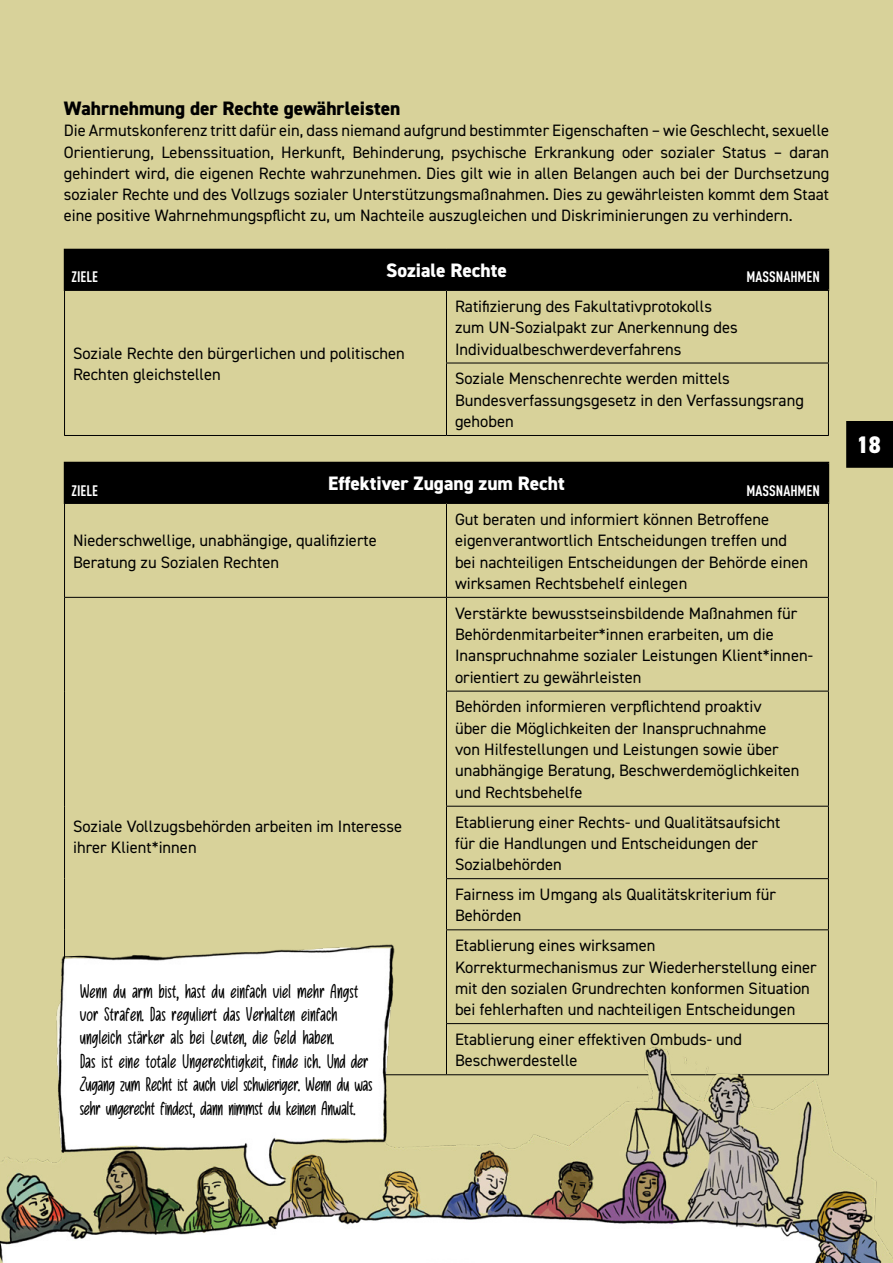
<style>
.page{position:relative;width:893px;height:1263px;background:#d8d29a}
.page>*{position:absolute;margin:0;border:0;box-sizing:border-box;transform-origin:0 0}
.t1{font:800 condensed 24px "DIN2014";color:#fff}
.t2{font:19.5px/23.4px "Playful Pen Regular";color:#000}
.t3{font:800 19.5px "DIN2014";color:#fff}
.t4{font:800 19.5px "DIN2014";color:#000}
.t5{font:16.5px/21.3px "DIN2014";color:#000}
.t6{font:700 condensed 15px "DIN Pro";color:#fff}
</style>
<div class="page">
<div style="left:846px;top:421px;width:47px;height:47px;background:#000"></div>
<div style="left:65px;top:249px;width:763px;height:41px;background:#000"></div>
<hr style="left:64px;top:249px;width:382px;height:1px;background:#000">
<hr style="left:64px;top:250px;width:1px;height:39px;background:#000">
<hr style="left:446px;top:249px;width:383px;height:1px;background:#000">
<hr style="left:828px;top:250px;width:1px;height:39px;background:#000">
<hr style="left:64px;top:289px;width:382px;height:2px;background:#000">
<hr style="left:446px;top:289px;width:383px;height:2px;background:#000">
<hr style="left:64px;top:291px;width:1px;height:72px;background:#000">
<hr style="left:446px;top:291px;width:1px;height:72px;background:#000">
<hr style="left:828px;top:291px;width:1px;height:72px;background:#000">
<hr style="left:64px;top:363px;width:1px;height:72px;background:#000">
<hr style="left:446px;top:363px;width:383px;height:1px;background:#000">
<hr style="left:446px;top:363px;width:1px;height:72px;background:#000">
<hr style="left:828px;top:363px;width:1px;height:72px;background:#000">
<hr style="left:64px;top:435px;width:382px;height:1px;background:#000">
<hr style="left:446px;top:435px;width:383px;height:1px;background:#000">
<div style="left:65px;top:462px;width:763px;height:41px;background:#000"></div>
<hr style="left:64px;top:462px;width:382px;height:1px;background:#000">
<hr style="left:64px;top:463px;width:1px;height:39px;background:#000">
<hr style="left:446px;top:462px;width:383px;height:1px;background:#000">
<hr style="left:828px;top:463px;width:1px;height:39px;background:#000">
<hr style="left:64px;top:502px;width:382px;height:2px;background:#000">
<hr style="left:446px;top:502px;width:383px;height:2px;background:#000">
<hr style="left:64px;top:504px;width:1px;height:93px;background:#000">
<hr style="left:446px;top:504px;width:1px;height:93px;background:#000">
<hr style="left:828px;top:504px;width:1px;height:93px;background:#000">
<hr style="left:64px;top:597px;width:382px;height:1px;background:#000">
<hr style="left:64px;top:598px;width:1px;height:93px;background:#000">
<hr style="left:446px;top:597px;width:383px;height:1px;background:#000">
<hr style="left:446px;top:598px;width:1px;height:93px;background:#000">
<hr style="left:828px;top:598px;width:1px;height:93px;background:#000">
<hr style="left:64px;top:691px;width:1px;height:115px;background:#000">
<hr style="left:446px;top:691px;width:383px;height:1px;background:#000">
<hr style="left:446px;top:691px;width:1px;height:115px;background:#000">
<hr style="left:828px;top:691px;width:1px;height:115px;background:#000">
<hr style="left:64px;top:806px;width:1px;height:73px;background:#000">
<hr style="left:446px;top:806px;width:383px;height:1px;background:#000">
<hr style="left:446px;top:806px;width:1px;height:72px;background:#000">
<hr style="left:828px;top:806px;width:1px;height:72px;background:#000">
<hr style="left:64px;top:879px;width:1px;height:51px;background:#000">
<hr style="left:446px;top:878px;width:383px;height:1px;background:#000">
<hr style="left:446px;top:879px;width:1px;height:50px;background:#000">
<hr style="left:828px;top:879px;width:1px;height:50px;background:#000">
<img style="left:0;top:929px;width:893px;height:334px">
<p class="t4" style="left:64px;top:95px;width:338px">Wahrnehmung der Rechte gewährleisten</p>
<p class="t5" style="left:64px;top:120px;width:767px;text-align:justify">Die Armutskonferenz tritt dafür ein, dass niemand aufgrund bestimmter Eigenschaften – wie Geschlecht, sexuelle Orientierung, Lebenssituation, Herkunft, Behinderung, psychische Erkrankung oder sozialer Status – daran gehindert wird, die eigenen Rechte wahrzunehmen. Dies gilt wie in allen Belangen auch bei der Durchsetzung sozialer Rechte und des Vollzugs sozialer Unterstützungsmaßnahmen. Dies zu gewährleisten kommt dem Staat eine positive Wahrnehmungspflicht zu, um Nachteile auszugleichen und Diskriminierungen zu verhindern.</p>
<p class="t3" style="left:386px;top:258px;width:122px">Soziale Rechte</p>
<p class="t6" style="left:746px;top:266px;width:75px">MASSNAHMEN</p>
<p class="t6" style="left:71px;top:266px;width:28px">ZIELE</p>
<p class="t5" style="left:73px;top:342px;width:333px">Soziale Rechte den bürgerlichen und politischen<br>Rechten gleichstellen</p>
<p class="t5" style="left:455px;top:295px;width:284px">Ratifizierung des Fakultativprotokolls zum UN-Sozialpakt zur Anerkennung des<br>Individualbeschwerdeverfahrens</p>
<p class="t5" style="left:455px;top:368px;width:350px">Soziale Menschenrechte werden mittels<br>Bundesverfassungsgesetz in den Verfassungsrang gehoben</p>
<p class="t6" style="left:71px;top:479px;width:28px">ZIELE</p>
<p class="t3" style="left:328px;top:471px;width:238px">Effektiver Zugang zum Recht</p>
<p class="t6" style="left:746px;top:479px;width:75px">MASSNAHMEN</p>
<p class="t5" style="left:73px;top:530px;width:305px">Niederschwellige, unabhängige, qualifizierte<br>Beratung zu Sozialen Rechten</p>
<p class="t5" style="left:73px;top:815px;width:331px">Soziale Vollzugsbehörden arbeiten im Interesse ihrer Klient*innen</p>
<p class="t2" style="left:80px;top:979px;width:294px">Wenn du arm bist, hast du einfach viel mehr Angst vor Strafen. Das reguliert das Verhalten einfach ungleich stärker als bei Leuten, die Geld haben.<br>Das ist eine totale Ungerechtigkeit, finde ich. Und der Zugang zum Recht ist auch viel schwieriger. Wenn du was sehr ungerecht findest, dann nimmst du keinen Anwalt.</p>
<p class="t5" style="left:455px;top:508px;width:355px">Gut beraten und informiert können Betroffene eigenverantwortlich Entscheidungen treffen und bei nachteiligen Entscheidungen der Behörde einen wirksamen Rechtsbehelf einlegen</p>
<p class="t5" style="left:455px;top:602px;width:359px">Verstärkte bewusstseinsbildende Maßnahmen für Behördenmitarbeiter*innen erarbeiten, um die Inanspruchnahme sozialer Leistungen Klient*innen&shy;orientiert zu gewährleisten</p>
<p class="t5" style="left:455px;top:696px;width:346px">Behörden informieren verpflichtend proaktiv<br>über die Möglichkeiten der Inanspruchnahme<br>von Hilfestellungen und Leistungen sowie über unabhängige Beratung, Beschwerdemöglichkeiten und Rechtsbehelfe</p>
<p class="t5" style="left:455px;top:811px;width:327px">Etablierung einer Rechts- und Qualitätsaufsicht für die Handlungen und Entscheidungen der<br>Sozialbehörden</p>
<p class="t5" style="left:455px;top:883px;width:322px">Fairness im Umgang als Qualitätskriterium für<br>Behörden</p>
<p class="t5" style="left:455px;top:934px;width:363px">Etablierung eines wirksamen Korrekturmechanismus zur Wiederherstellung einer mit den sozialen Grundrechten konformen Situation bei fehlerhaften und nachteiligen Entscheidungen</p>
<p class="t5" style="left:455px;top:1028px;width:289px">Etablierung einer effektiven Ombuds- und<br>Beschwerdestelle</p>
<h1 class="t1" style="left:857px;top:428px;width:25px">18</h1>
</div>
